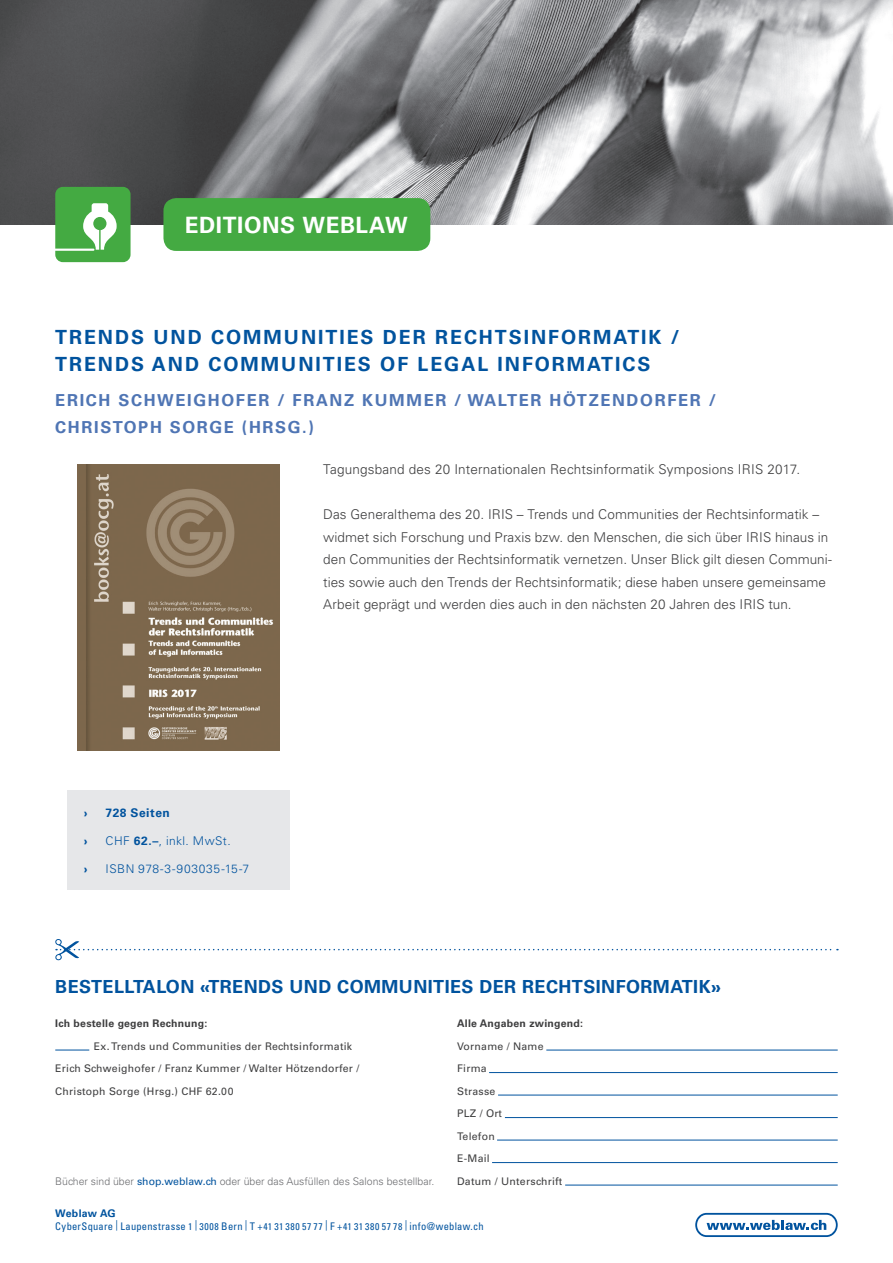
<style>
.page{position:relative;width:893px;height:1263px;background:#fff}
.page>*{position:absolute;margin:0;border:0;box-sizing:border-box;transform-origin:0 0}
.t1{font:700 22.5px "Univers LT Std";letter-spacing:.025em;color:#fff}
.t2{font:700 19.5px/27px "Univers LT Std";letter-spacing:.1em;color:#01539e}
.t3{font:700 18px "Univers LT Std";letter-spacing:.025em;color:#01539e}
.t4{font:700 16.5px/27px "Univers LT Std";letter-spacing:.1em;color:#4f75b4}
.t5{font:300 13.5px/22.5px "Univers LT Std";letter-spacing:.005em;color:#3e3e3f}
.t6{font:300 12px "Univers LT Std";letter-spacing:.045em;color:#01539e}
.t7{font:700 12px "Univers LT Std";letter-spacing:.045em;color:#01539e}
.t8{font:10.5px/22.5px "Univers LT Std";letter-spacing:.025em;color:#3e3e3f}
.t9{font:condensed 10.5px/12.6px "Univers LT Std";letter-spacing:.025em;color:#01539e}
.t10{font:300 10.5px "Univers LT Std";color:#6c6d70}
.t11{font:700 10.5px "Univers LT Std";letter-spacing:.025em;color:#3e3e3f}
.s1{font-weight:700}
.s2{font-weight:400;color:#01539e}
.s3{font-weight:700;font-stretch:normal}
.s4{font-size:9.75px}
</style>
<div class="page">
<img style="left:0;top:0;width:893px;height:225px">
<svg style="left:695px;top:1213px;width:143px;height:24px"></svg>
<div style="left:55px;top:187px;width:76px;height:75px;background:#44aa42;border-radius:8px"></div>
<svg style="left:83px;top:203px;width:34px;height:47px"></svg>
<hr style="left:50px;top:249px;width:44px;height:2px;background:#fff">
<div style="left:163px;top:198px;width:267px;height:53px;background:#44aa42;border-radius:13px"></div>
<hr style="left:55px;top:1050px;width:34px;height:1px;background:#01539e">
<hr style="left:546px;top:1050px;width:292px;height:1px;background:#01539e">
<hr style="left:489px;top:1072px;width:349px;height:1px;background:#01539e">
<hr style="left:498px;top:1095px;width:340px;height:1px;background:#01539e">
<hr style="left:505px;top:1117px;width:333px;height:1px;background:#01539e">
<hr style="left:497px;top:1140px;width:341px;height:1px;background:#01539e">
<hr style="left:565px;top:1185px;width:273px;height:1px;background:#01539e">
<hr style="left:492px;top:1162px;width:346px;height:1px;background:#01539e">
<svg style="left:55px;top:939px;width:783px;height:21px"></svg>
<div style="left:67px;top:791px;width:223px;height:99px;background:#e6e7e9"></div>
<img style="left:78px;top:465px;width:202px;height:285px">
<h1 class="t1" style="left:185px;top:212px;width:224px">EDITIONS WEBLAW</h1>
<h2 class="t2" style="left:55px;top:323px;width:626px">TRENDS UND COMMUNITIES DER RECHTSINFORMATIK /<br>TRENDS AND COMMUNITIES OF LEGAL INFORMATICS</h2>
<p class="t4" style="left:55px;top:387px;width:662px">ERICH SCHWEIGHOFER / FRANZ KUMMER / WALTER HÖTZENDORFER /<br>CHRISTOPH SORGE (HRSG.)</p>
<p class="t5" style="left:323px;top:458px;width:478px">Tagungsband des 20 Internationalen Rechtsinformatik Symposions IRIS 2017.</p>
<p class="t5" style="left:323px;top:503px;width:510px">Das Generalthema des 20. IRIS – Trends und Communities der Rechtsinformatik – widmet sich Forschung und Praxis bzw. den Menschen, die sich über IRIS hinaus in den Communities der Rechtsinformatik vernetzen. Unser Blick gilt diesen Communi&shy;ties sowie auch den Trends der Rechtsinformatik; diese haben unsere gemeinsame Arbeit geprägt und werden dies auch in den nächsten 20 Jahren des IRIS tun.</p>
<p class="t7" style="left:84px;top:805px;width:5px">›</p>
<p class="t7" style="left:106px;top:805px;width:66px">728 Seiten</p>
<p class="t7" style="left:84px;top:833px;width:5px">›</p>
<p class="t6" style="left:106px;top:833px;width:127px">CHF <span class="s1">62.–</span>, inkl. MwSt.</p>
<p class="t7" style="left:84px;top:862px;width:5px">›</p>
<p class="t6" style="left:106px;top:861px;width:145px">ISBN 978-3-903035-15-7</p>
<h3 class="t3" style="left:55px;top:976px;width:667px">BESTELLTALON «TRENDS UND COMMUNITIES DER RECHTSINFORMATIK»</h3>
<p class="t11" style="left:55px;top:1017px;width:154px">Ich bestelle gegen Rechnung:</p>
<p class="t8" style="left:55px;top:1035px;width:306px;text-indent:39px">Ex. Trends und Communities der Rechtsinformatik<br>Erich Schweighofer / Franz Kummer / Walter Hötzendorfer /<br>Christoph Sorge (Hrsg.) CHF 62.00</p>
<p class="t11" style="left:457px;top:1017px;width:127px">Alle Angaben zwingend:</p>
<p class="t8" style="left:457px;top:1035px;width:107px">Vorname / Name<br>Firma<br>Strasse<br>PLZ / Ort<br>Telefon<br>E-Mail<br>Datum / Unterschrift</p>
<p class="t10" style="left:55px;top:1174px;width:381px">Bücher sind über <span class="s2">shop.weblaw.ch</span> oder über das Ausfüllen des Salons bestellbar.</p>
<p class="t9" style="left:55px;top:1207px;width:430px"><span class="s3">Weblaw AG<br></span>CyberSquare | Laupenstrasse <span class="s4">1</span> | <span class="s4">3008</span> Bern | T +<span class="s4">41 31 380 57 77</span> | F +<span class="s4">41 31 380 57 78</span> | info@weblaw.ch</p>
</div>
